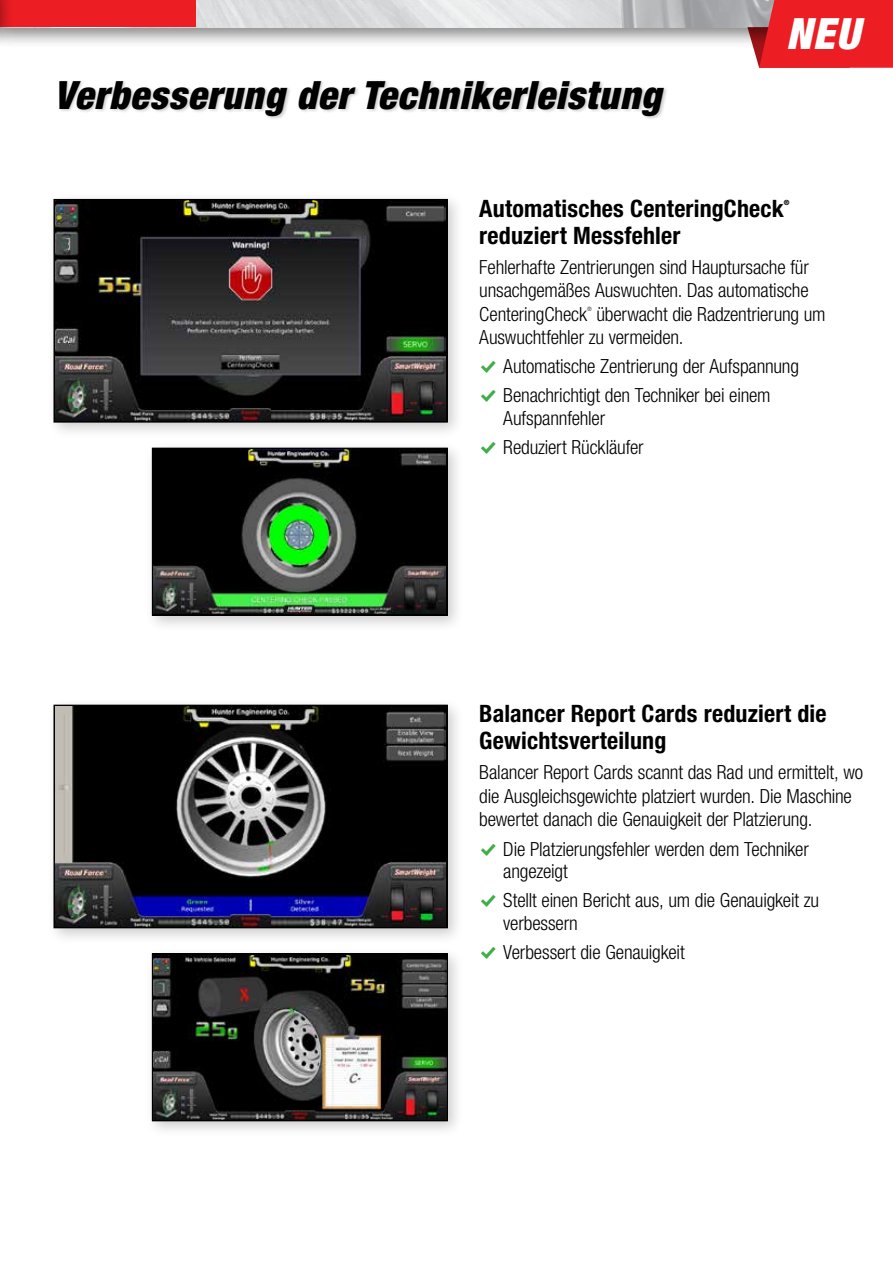
<style>
.page{position:relative;width:893px;height:1263px;background:#fff}
.page>*{position:absolute;margin:0;border:0;box-sizing:border-box;transform-origin:0 0}
.t1{font:italic 900 condensed 43.2px "Helvetica Neue LT Std";color:#fff}
.t2{font:italic 900 condensed 39px "Helvetica Neue LT Std";letter-spacing:.025em;color:#000}
.t3{font:700 condensed 24px/27px "Helvetica Neue LT Std";letter-spacing:.01em;color:#000}
.t4{font:300 condensed 19.5px/23.4px "Helvetica Neue LT Std";letter-spacing:-.01em;color:#000}
.t5{font:700 condensed 7.2px "Helvetica Neue LT Std";color:#000}
.t6{font:300 condensed 5.85px "Helvetica Neue LT Std";color:#000}
.s1{font-family:"Modern Pictograms";font-weight:400;font-stretch:normal;font-size:21px;color:#41ad49}
</style>
<div class="page">
<div style="left:0;top:0;width:893px;height:49px;background:#000;opacity:.5"></div>
<img style="left:196px;top:0;width:546px;height:27px">
<div style="left:0;top:0;width:196px;height:27px;background:#ed1d24"></div>
<div style="left:0;top:0;width:15px;height:49px;background:#000;opacity:.5"></div>
<svg style="left:0;top:0;width:1px;height:27px"></svg>
<div style="left:58px;top:79px;width:611px;height:42px;background:#000;opacity:.2"></div>
<div style="left:47px;top:192px;width:417px;height:247px;background:#000;opacity:.2"></div>
<img style="left:56px;top:201px;width:390px;height:219px">
<div style="left:54px;top:199px;width:394px;height:223px;border:1px solid #000"></div>
<div style="left:145px;top:441px;width:320px;height:191px;background:#000;opacity:.2"></div>
<img style="left:154px;top:450px;width:292px;height:163px">
<div style="left:152px;top:448px;width:296px;height:167px;border:1px solid #000"></div>
<div style="left:47px;top:698px;width:417px;height:247px;background:#000;opacity:.2"></div>
<img style="left:56px;top:707px;width:390px;height:219px">
<div style="left:54px;top:705px;width:394px;height:223px;border:1px solid #000"></div>
<div style="left:145px;top:946px;width:320px;height:192px;background:#000;opacity:.2"></div>
<img style="left:154px;top:955px;width:292px;height:164px">
<div style="left:152px;top:953px;width:296px;height:168px;border:1px solid #000"></div>
<svg style="left:742px;top:0;width:151px;height:68px;background:#e33137"></svg>
<h2 class="t2" style="left:54px;top:71px;width:609px">Verbesserung der Technikerleistung</h2>
<h1 class="t1" style="left:786px;top:7px;width:75px">NEU</h1>
<p class="t3" style="left:479px;top:194px;width:306px">Automatisches CenteringCheck</p>
<p class="t5" style="left:784px;top:198px;width:7px">®</p>
<p class="t3" style="left:479px;top:221px;width:203px">reduziert Messfehler</p>
<p class="t4" style="left:479px;top:255px;width:331px;text-align:justify">Fehlerhafte Zentrierungen sind Hauptursache für unsachgemäßes Auswuchten. Das automatische CenteringCheck</p>
<p class="t4" style="left:479px;top:302px;width:348px;text-indent:117px">überwacht die Radzentrierung um<br>Auswuchtfehler zu vermeiden.</p>
<p class="t4" style="left:479px;top:351px;width:321px;line-height:29.2px"><span class="s1">%</span> Automatische Zentrierung der Aufspannung <span class="s1">%</span> Benachrichtigt den Techniker bei einem</p>
<p class="t4" style="left:479px;top:403px;width:166px;line-height:29.2px;text-indent:24px">Aufspannfehler<br><span class="s1">%</span> Reduziert Rückläufer</p>
<p class="t6" style="left:587px;top:305px;width:6px">®</p>
<p class="t3" style="left:479px;top:700px;width:349px">Balancer Report Cards reduziert die<br>Gewichtsverteilung</p>
<p class="t4" style="left:479px;top:761px;width:385px">Balancer Report Cards scannt das Rad und ermittelt, wo die Ausgleichsgewichte platziert wurden. Die Maschine bewertet danach die Genauigkeit der Platzierung.</p>
<p class="t4" style="left:503px;top:837px;width:307px;line-height:22.5px;text-indent:-24px"><span class="s1">%</span> Die Platzierungsfehler werden dem Techniker angezeigt</p>
<p class="t4" style="left:503px;top:889px;width:317px;line-height:22.5px;text-indent:-24px"><span class="s1">%</span> Stellt einen Bericht aus, um die Genauigkeit zu verbessern</p>
<p class="t4" style="left:479px;top:940px;width:207px"><span class="s1">%</span> Verbessert die Genauigkeit</p>
</div>
